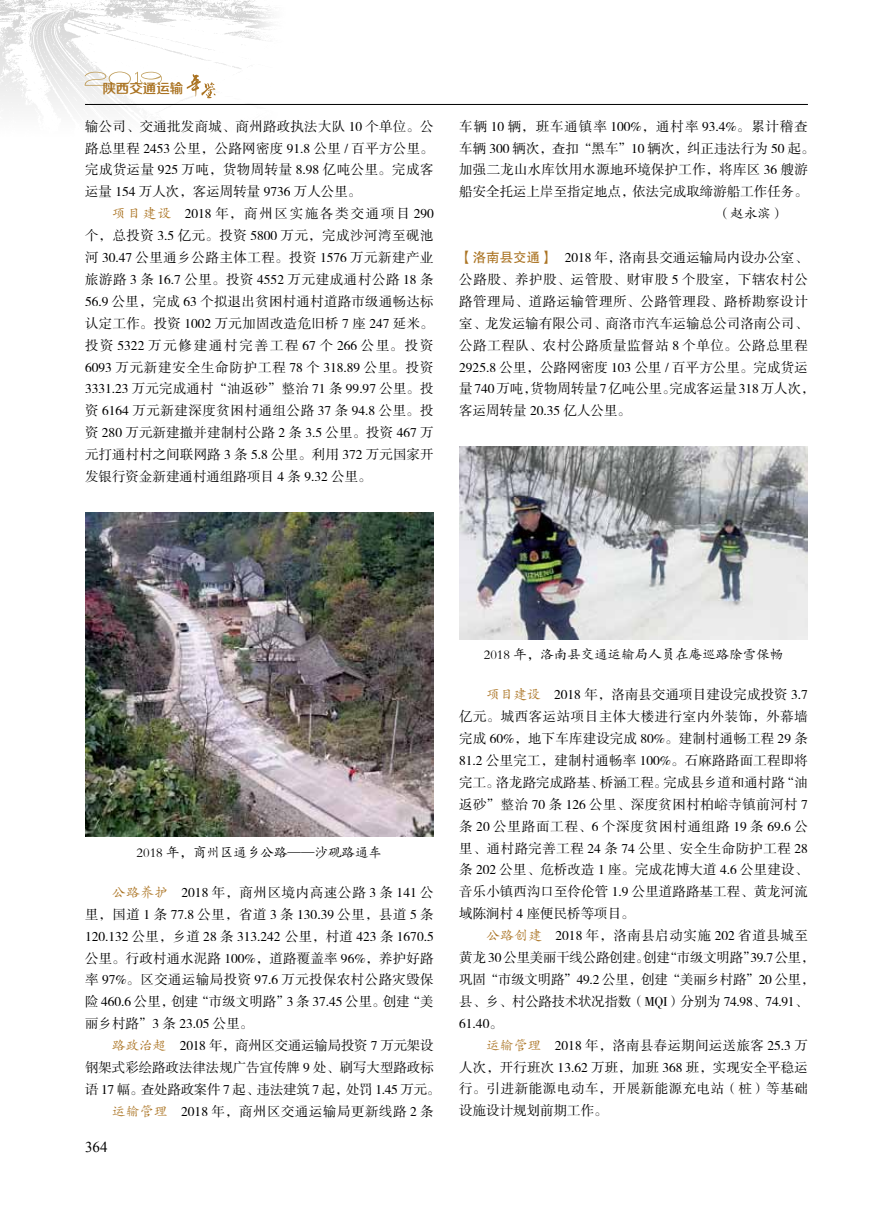
<style>
.page{position:relative;width:893px;height:1212px;background:#fff}
.page>*{position:absolute;margin:0;border:0;box-sizing:border-box;transform-origin:0 0}
.t1{font:15px "Times New Roman";color:#000}
.t2{font:13.5px/21.9px "FZSSK GBK1 0";color:#000;text-align:justify}
.t3{font:13.5px/21.9px "FZSSK GBK1 0";letter-spacing:-.02em;color:#000}
.t4{font:13.5px "FZKTK GBK1 0";color:#000}
.t5{font:13.5px "FZSSK GBK1 0";letter-spacing:.035em;color:#000}
.t6{font:13.5px "FZZZHONGJW GB1 0";color:#aa7322}
.s1{font-family:"FZKTK GBK1 0";color:#aa7322}
.s2{font-family:"FZHTK GBK1 0";color:#aa7322}
</style>
<div class="page">
<img style="left:0;top:0;width:272px;height:108px">
<hr style="left:85px;top:104px;width:723px;height:1px;background:#000">
<svg style="left:187px;top:74px;width:29px;height:24px"></svg>
<svg style="left:85px;top:72px;width:77px;height:14px"></svg>
<img style="left:85px;top:513px;width:349px;height:323px">
<img style="left:459px;top:447px;width:349px;height:192px">
<p class="t6" style="left:102px;top:81px;width:82px">陕西交通运输</p>
<p class="t2" style="left:85px;top:116px;width:350px">输公司、交通批发商城、商州路政执法大队 10 个单位。公路总里程 2453 公里，公路网密度 91.8 公里 / 百平方公里。完成货运量 925 万吨，货物周转量 8.98 亿吨公里。完成客运量 154 万人次，客运周转量 9736 万人公里。</p>
<p class="t2" style="left:85px;top:203px;width:350px;text-indent:27px"><span class="s1">项目建设　</span>2018 年，商州区实施各类交通项目 290个，总投资 3.5 亿元。投资 5800 万元，完成沙河湾至砚池河 30.47 公里通乡公路主体工程。投资 1576 万元新建产业旅游路 3 条 16.7 公里。投资 4552 万元建成通村公路 18 条56.9 公里，完成 63 个拟退出贫困村通村道路市级通畅达标认定工作。投资 1002 万元加固改造危旧桥 7 座 247 延米。投资 5322 万元修建通村完善工程 67 个 266 公里。投资6093 万元新建安全生命防护工程 78 个 318.89 公里。投资3331.23 万元完成通村“油返砂”整治 71 条 99.97 公里。投资 6164 万元新建深度贫困村通组公路 37 条 94.8 公里。投资 280 万元新建撤并建制村公路 2 条 3.5 公里。投资 467 万元打通村村之间联网路 3 条 5.8 公里。利用 372 万元国家开发银行资金新建通村通组路项目 4 条 9.32 公里。</p>
<p class="t2" style="left:459px;top:116px;width:357px;text-align:left">车辆 10 辆，班车通镇率 100%，通村率 93.4%。累计稽查车辆 300 辆次，查扣“黑车”10 辆次，纠正违法行为 50 起。加强二龙山水库饮用水源地环境保护工作，将库区 36 艘游船安全托运上岸至指定地点，依法完成取缔游船工作任务。</p>
<p class="t4" style="left:717px;top:207px;width:69px">（赵永滨）</p>
<p class="t2" style="left:459px;top:247px;width:357px;text-align:left"><span class="s2">【洛南县交通】　</span>2018 年，洛南县交通运输局内设办公室、公路股、养护股、运管股、财审股 5 个股室，下辖农村公路管理局、道路运输管理所、公路管理段、路桥勘察设计室、龙发运输有限公司、商洛市汽车运输总公司洛南公司、公路工程队、农村公路质量监督站 8 个单位。公路总里程<br>2925.8 公里，公路网密度 103 公里 / 百平方公里。完成货运量 740万吨，货物周转量 7亿吨公里。完成客运量 318万人次，客运周转量 20.35 亿人公里。</p>
<p class="t4" style="left:137px;top:845px;width:247px">2018 年，商州区通乡公路——沙砚路通车</p>
<p class="t2" style="left:85px;top:882px;width:350px;text-indent:27px"><span class="s1">公路养护　</span>2018 年，商州区境内高速公路 3 条 141 公里，国道 1 条 77.8 公里，省道 3 条 130.39 公里，县道 5 条120.132 公里，乡道 28 条 313.242 公里，村道 423 条 1670.5公里。行政村通水泥路 100%，道路覆盖率 96%，养护好路率 97%。区交通运输局投资 97.6 万元投保农村公路灾毁保险 460.6 公里，创建“市级文明路”3 条 37.45 公里。创建“美丽乡村路”3 条 23.05 公里。</p>
<p class="t3" style="left:112px;top:1035px;width:323px"><span class="s1">路政治超　</span>2018 年，商州区交通运输局投资 7 万元架设</p>
<p class="t2" style="left:85px;top:1057px;width:350px">钢架式彩绘路政法律法规广告宣传牌 9 处、刷写大型路政标</p>
<p class="t3" style="left:85px;top:1079px;width:357px">语 17 幅。查处路政案件 7 起、违法建筑 7 起，处罚 1.45 万元。</p>
<p class="t5" style="left:112px;top:1104px;width:323px"><span class="s1">运输管理　</span>2018 年，商州区交通运输局更新线路 2 条</p>
<p class="t1" style="left:85px;top:1137px;width:24px">364</p>
<p class="t4" style="left:484px;top:648px;width:301px">2018 年，洛南县交通运输局人员在庵巡路除雪保畅</p>
<p class="t2" style="left:459px;top:684px;width:350px;text-indent:27px"><span class="s1">项目建设　</span>2018 年，洛南县交通项目建设完成投资 3.7亿元。城西客运站项目主体大楼进行室内外装饰，外幕墙完成 60%，地下车库建设完成 80%。建制村通畅工程 29 条81.2 公里完工，建制村通畅率 100%。石麻路路面工程即将完工。洛龙路完成路基、桥涵工程。完成县乡道和通村路“油返砂”整治 70 条 126 公里、深度贫困村柏峪寺镇前河村 7条 20 公里路面工程、6 个深度贫困村通组路 19 条 69.6 公里、通村路完善工程 24 条 74 公里、安全生命防护工程 28条 202 公里、危桥改造 1 座。完成花博大道 4.6 公里建设、音乐小镇西沟口至伶伦管 1.9 公里道路路基工程、黄龙河流域陈涧村 4 座便民桥等项目。</p>
<p class="t3" style="left:459px;top:925px;width:357px;text-indent:27px"><span class="s1">公路创建　</span>2018 年，洛南县启动实施 202 省道县城至黄龙 30 公里美丽干线公路创建。创建“市级文明路”39.7公里，巩固“市级文明路”49.2 公里，创建“美丽乡村路”20 公里，县、乡、村公路技术状况指数（MQI）分别为 74.98、74.91、<br>61.40。</p>
<p class="t2" style="left:459px;top:1035px;width:350px;text-indent:27px"><span class="s1">运输管理　</span>2018 年，洛南县春运期间运送旅客 25.3 万人次，开行班次 13.62 万班，加班 368 班，实现安全平稳运行。引进新能源电动车，开展新能源充电站（桩）等基础设施设计规划前期工作。</p>
</div>
